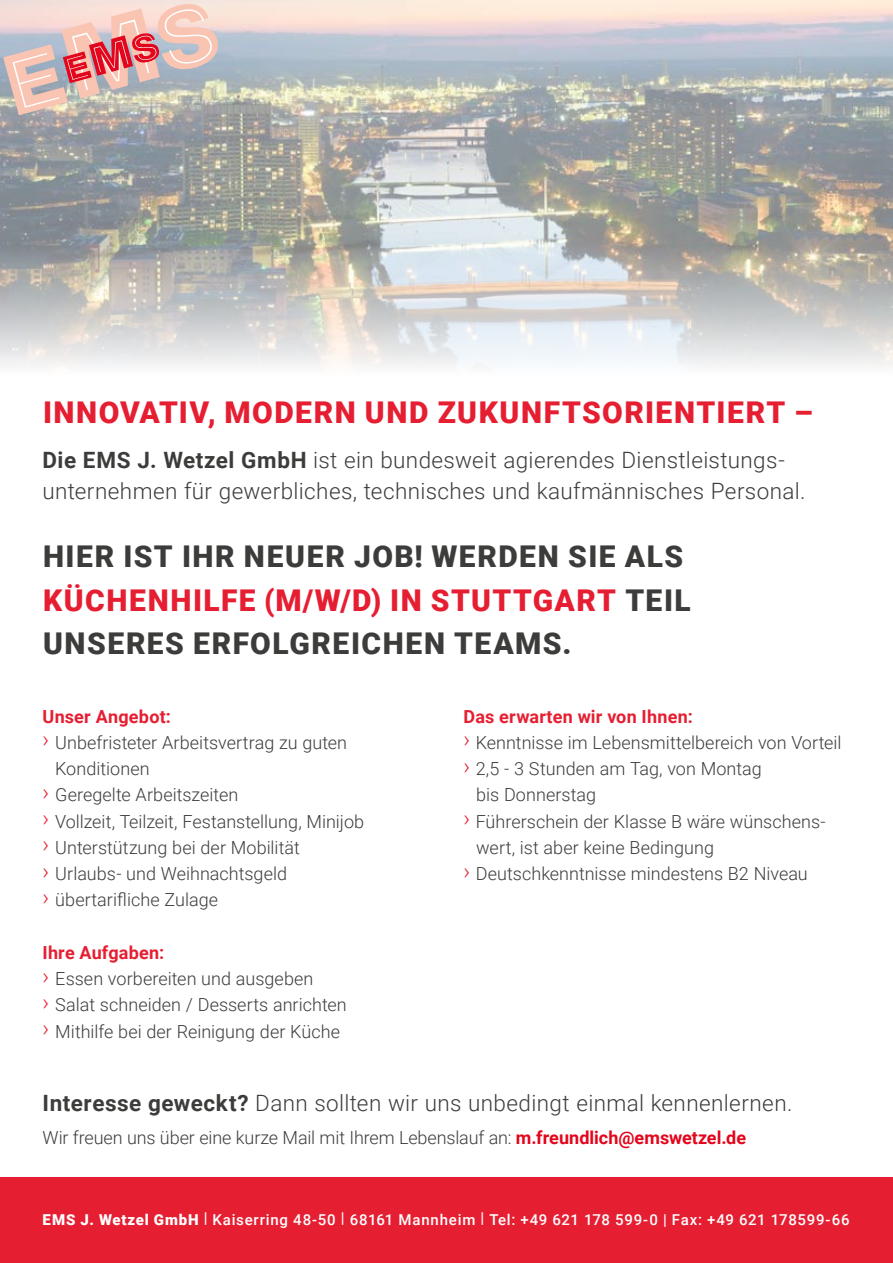
<style>
.page{position:relative;width:893px;height:1263px;background:#fff}
.page>*{position:absolute;margin:0;border:0;box-sizing:border-box;transform-origin:0 0}
.t1{font:900 30px/43.5px "Roboto";letter-spacing:.05em;color:#3c3c3b}
.t2{font:900 30px "Roboto";letter-spacing:.05em;color:#e61e32}
.t3{font:300 22.5px/31.5px "Roboto";letter-spacing:.015em;color:#3c3c3b}
.t4{font:300 18px/26.2px "Roboto";color:#3c3c3b}
.t5{font:700 18px "Roboto";letter-spacing:.01em;color:#e61e32}
.t6{font:500 15px "Roboto";letter-spacing:.05em;color:#fff}
.s1{font-weight:700}
.s2{color:#e61e32}
.s3{font-size:22.5px;color:#e61e32}
.s4{font-weight:700;color:#e61e32}
.s5{font-weight:700;color:#e3051b}
.s6{font-weight:900}
</style>
<div class="page">
<div style="left:0;top:1178px;width:893px;height:85px;background:#e61e32"></div>
<img style="left:0;top:0;width:893px;height:366px">
<svg style="left:3px;top:2px;width:218px;height:113px;background:#dbb9b5"></svg>
<h1 class="t2" style="left:43px;top:391px;width:771px">INNOVATIV, MODERN UND ZUKUNFTSORIENTIERT –</h1>
<p class="t3" style="left:42px;top:443px;width:764px"><span class="s1">Die EMS J. Wetzel GmbH</span> ist ein bundesweit agierendes Dienstleistungs&shy;unternehmen für gewerbliches, technisches und kaufmännisches Personal.</p>
<h1 class="t1" style="left:43px;top:534px;width:649px">HIER IST IHR NEUER JOB! WERDEN SIE ALS<br><span class="s2">KÜCHENHILFE (M/W/D) IN STUTTGART</span> TEIL<br>UNSERES ERFOLGREICHEN TEAMS.</h1>
<p class="t5" style="left:43px;top:704px;width:130px">Unser Angebot:</p>
<p class="t4" style="left:43px;top:729px;width:306px"><span class="s3">›</span> Unbefristeter Arbeitsvertrag zu guten</p>
<p class="t4" style="left:55px;top:755px;width:96px">Konditionen</p>
<p class="t4" style="left:43px;top:781px;width:197px"><span class="s3">›</span> Geregelte Arbeitszeiten</p>
<p class="t4" style="left:43px;top:807px;width:323px"><span class="s3">›</span> Vollzeit, Teilzeit, Festanstellung, Minijob</p>
<p class="t4" style="left:43px;top:834px;width:259px"><span class="s3">›</span> Unterstützung bei der Mobilität</p>
<p class="t4" style="left:43px;top:860px;width:246px"><span class="s3">›</span> Urlaubs- und Weihnachtsgeld</p>
<p class="t4" style="left:43px;top:886px;width:177px"><span class="s3">›</span> übertarifliche Zulage</p>
<p class="t4" style="left:43px;top:939px;width:306px"><span class="s4">Ihre Aufgaben:<br></span><span class="s3">›</span> Essen vorbereiten und ausgeben<br><span class="s3">›</span> Salat schneiden / Desserts anrichten <span class="s3">›</span> Mithilfe bei der Reinigung der Küche</p>
<p class="t5" style="left:463px;top:704px;width:231px">Das erwarten wir von Ihnen:</p>
<p class="t4" style="left:463px;top:729px;width:380px"><span class="s3">›</span> Kenntnisse im Lebensmittelbereich von Vorteil</p>
<p class="t4" style="left:463px;top:755px;width:300px"><span class="s3">›</span> 2,5 - 3 Stunden am Tag, von Montag</p>
<p class="t4" style="left:476px;top:781px;width:121px">bis Donnerstag</p>
<p class="t4" style="left:463px;top:807px;width:364px"><span class="s3">›</span> Führerschein der Klasse B wäre wünschens-</p>
<p class="t4" style="left:476px;top:834px;width:239px">wert, ist aber keine Bedingung</p>
<p class="t4" style="left:463px;top:860px;width:346px"><span class="s3">›</span> Deutschkenntnisse mindestens B2 Niveau</p>
<p class="t3" style="left:43px;top:1086px;width:752px"><span class="s1">Interesse geweckt?</span> Dann sollten wir uns unbedingt einmal kennenlernen.</p>
<p class="t4" style="left:43px;top:1123px;width:705px">Wir freuen uns über eine kurze Mail mit Ihrem Lebenslauf an: <span class="s5">m.freundlich@emswetzel.de</span></p>
<p class="t6" style="left:43px;top:1209px;width:809px"><span class="s6">EMS J. Wetzel GmbH</span> | Kaiserring 48-50 | 68161 Mannheim | Tel: +49 621 178 599-0 | Fax: +49 621 178599-66</p>
</div>
